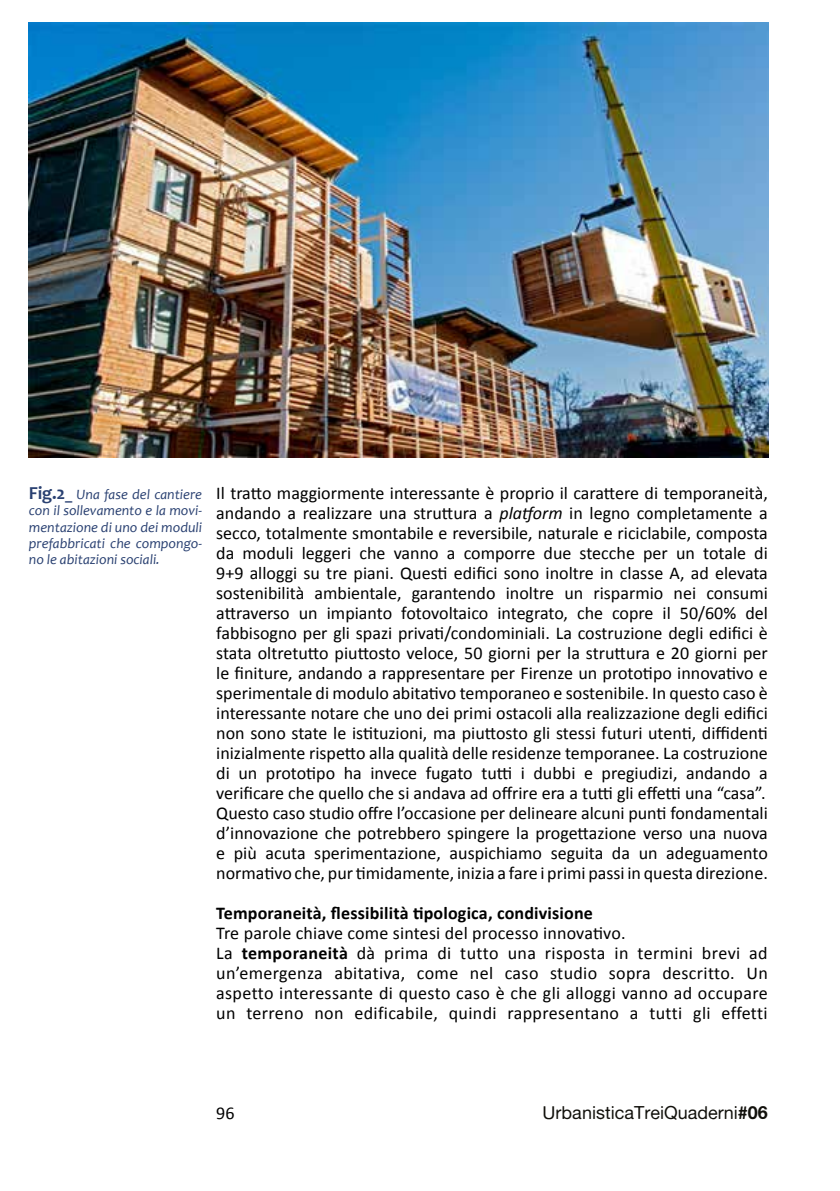
<style>
.page{position:relative;width:840px;height:1191px;background:#fff}
.page>*{position:absolute;margin:0;border:0;box-sizing:border-box;transform-origin:0 0}
.t1{font:18px/20px "Calibri";color:#000}
.t2{font:18px/20px "Calibri";letter-spacing:.02em;color:#000}
.t3{font:700 18px "Calibri";letter-spacing:.01em;color:#000}
.t4{font:18px "Alte Haas Grotesk";color:#12110c}
.t5{font:italic 14.2px/16.4px "Candara";color:#294071;text-align:justify}
.s1{font-weight:700;font-style:normal;font-size:18.4px}
.s2{font-weight:700;font-style:normal}
.s3{font-style:italic}
.s4{font-weight:700}
.s5{font-family:"Alte Haas Grotesk Bold"}
</style>
<div class="page">
<img style="left:29px;top:22px;width:739px;height:435px">
<p class="t5" style="left:29px;top:486px;width:174px"><span class="s1">Fig.2</span><span class="s2">_</span> Una fase del cantiere con il sollevamento e la movi&shy;mentazione di uno dei moduli prefabbricati che compongo&shy;no le abitazioni sociali.</p>
<p class="t1" style="left:216px;top:483px;width:553px">Il tratto maggiormente interessante è proprio il carattere di temporaneità, andando a realizzare una struttura a <span class="s3">platform</span> in legno completamente a secco, totalmente smontabile e reversibile, naturale e riciclabile, composta da moduli leggeri che vanno a comporre due stecche per un totale di 9+9 alloggi su tre piani. Questi edifici sono inoltre in classe A, ad elevata sostenibilità ambientale, garantendo inoltre un risparmio nei consumi attraverso un impianto fotovoltaico integrato, che copre il 50/60% del fabbisogno per gli spazi privati/condominiali. La costruzione degli edifici è stata oltretutto piuttosto veloce, 50 giorni per la struttura e 20 giorni per le finiture, andando a rappresentare per Firenze un prototipo innovativo e sperimentale di modulo abitativo temporaneo e sostenibile. In questo caso è interessante notare che uno dei primi ostacoli alla realizzazione degli edifici non sono state le istituzioni, ma piuttosto gli stessi futuri utenti, diffidenti inizialmente rispetto alla qualità delle residenze temporanee. La costruzione di un prototipo ha invece fugato tutti i dubbi e pregiudizi, andando a verificare che quello che si andava ad offrire era a tutti gli effetti una “casa”.<br>Questo caso studio offre l’occasione per delineare alcuni punti fondamentali d’innovazione che potrebbero spingere la progettazione verso una nuova e più acuta sperimentazione, auspichiamo seguita da un adeguamento normativo che, pur timidamente, inizia a fare i primi passi in questa direzione.</p>
<p class="t3" style="left:216px;top:902px;width:378px">Temporaneità, flessibilità tipologica, condivisione</p>
<p class="t2" style="left:216px;top:923px;width:552px">Tre parole chiave come sintesi del processo innovativo.<br>La <span class="s4">temporaneità</span> dà prima di tutto una risposta in termini brevi ad un’emergenza abitativa, come nel caso studio sopra descritto. Un aspetto interessante di questo caso è che gli alloggi vanno ad occupare un terreno non edificabile, quindi rappresentano a tutti gli effetti</p>
<p class="t1" style="left:216px;top:1102px;width:20px">96</p>
<p class="t4" style="left:542px;top:1101px;width:227px">UrbanisticaTreiQuaderni<span class="s5">#06</span></p>
</div>
